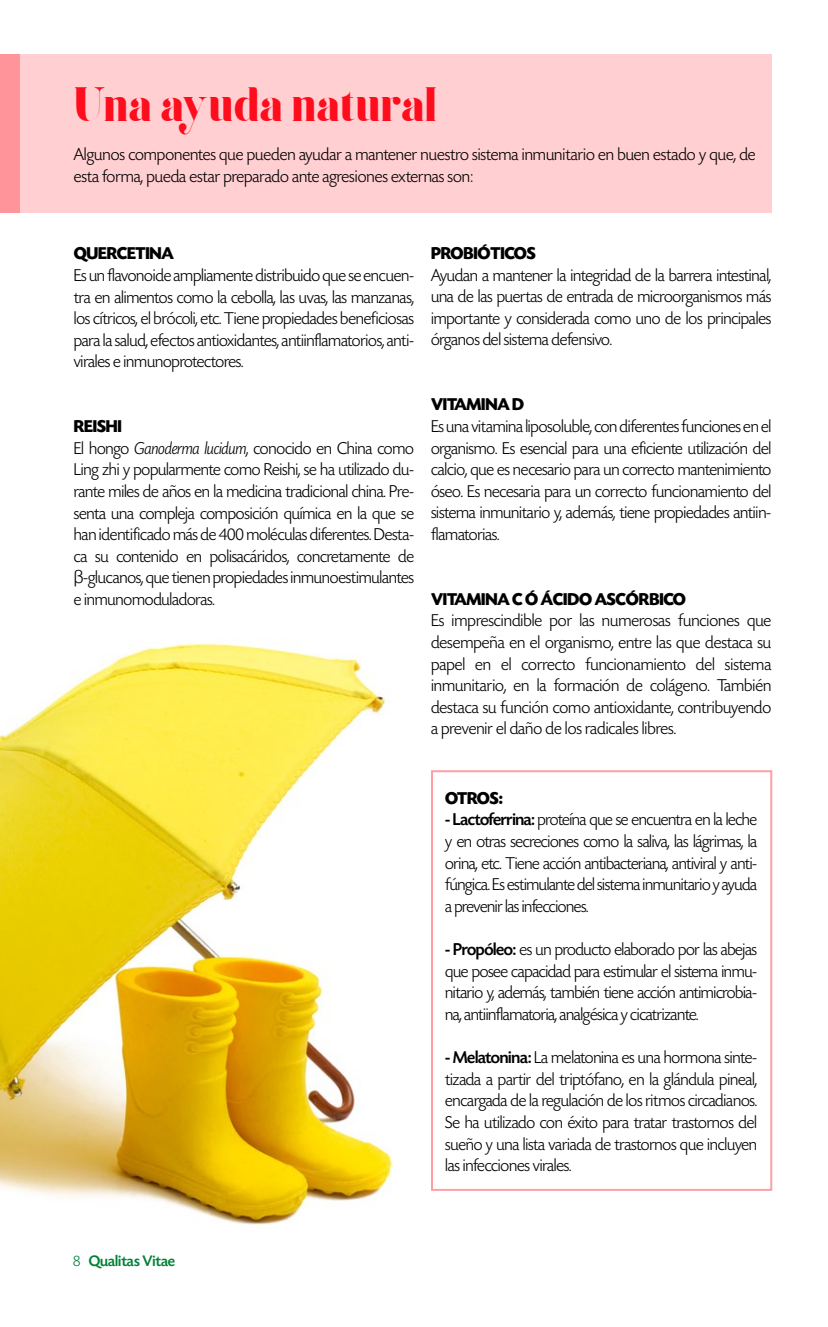
<style>
.page{position:relative;width:828px;height:1327px;background:#fff}
.page>*{position:absolute;margin:0;border:0;box-sizing:border-box;transform-origin:0 0}
.t1{font:48px "Goku";color:#ff0c1d}
.t2{font:300 18px/21.6px "Today SHOP";letter-spacing:-.01em;color:#000;text-align:justify}
.t3{font:700 18px "Today SHOP";letter-spacing:-.01em;color:#000}
.t4{font:500 16px "Today SHOP";color:#008237}
.s1{font-weight:700}
.s2{font-style:italic}
.s3{font-family:"Helvetica"}
.s4{font-weight:500}
.s5{font-weight:300}
</style>
<div class="page">
<div style="left:0;top:54px;width:771px;height:159px;background:#ffcfd2"></div>
<div style="left:0;top:54px;width:20px;height:159px;background:#ff949b"></div>
<img style="left:0;top:643px;width:576px;height:582px">
<h1 class="t1" style="left:74px;top:79px;width:365px">Una ayuda natural</h1>
<p class="t2" style="left:74px;top:144px;width:683px">Algunos componentes que pueden ayudar a mantener nuestro sistema inmunitario en buen estado y que, de esta forma, pueda estar preparado ante agresiones externas son:</p>
<p class="t3" style="left:74px;top:244px;width:102px">QUERCETINA</p>
<p class="t2" style="left:74px;top:265px;width:342px">Es un flavonoide ampliamente distribuido que se encuen&shy;tra en alimentos como la cebolla, las uvas, las manzanas, los cítricos, el brócoli, etc. Tiene propiedades beneficiosas para la salud, efectos antioxidantes, antiinflamatorios, anti&shy;virales e inmunoprotectores.</p>
<p class="t2" style="left:74px;top:416px;width:342px;text-align:left"><span class="s1">REISHI<br></span>El hongo <span class="s2">Ganoderma lucidum</span>, conocido en China como Ling zhi y popularmente como Reishi, se ha utilizado du&shy;rante miles de años en la medicina tradicional china. Pre&shy;senta una compleja composición química en la que se han identificado más de 400 moléculas diferentes. Desta&shy;ca su contenido en polisacáridos, concretamente de <span class="s3">β</span>-glucanos, que tienen propiedades inmunoestimulantes e inmunomoduladoras.</p>
<p class="t3" style="left:431px;top:244px;width:106px">PROBIÓTICOS</p>
<p class="t2" style="left:431px;top:265px;width:342px">Ayudan a mantener la integridad de la barrera intestinal, una de las puertas de entrada de microorganismos más importante y considerada como uno de los principales órganos del sistema defensivo.</p>
<p class="t3" style="left:431px;top:395px;width:95px">VITAMINA D</p>
<p class="t2" style="left:431px;top:416px;width:342px">Es una vitamina liposoluble, con diferentes funciones en el organismo. Es esencial para una eficiente utilización del calcio, que es necesario para un correcto mantenimiento óseo. Es necesaria para un correcto funcionamiento del sistema inmunitario y, además, tiene propiedades antiin&shy;flamatorias.</p>
<p class="t3" style="left:431px;top:590px;width:256px">VITAMINA C Ó ÁCIDO ASCÓRBICO</p>
<p class="t2" style="left:431px;top:610px;width:342px">Es imprescindible por las numerosas funciones que desempeña en el organismo, entre las que destaca su papel en el correcto funcionamiento del sistema inmunitario, en la formación de colágeno. También destaca su función como antioxidante, contribuyendo a prevenir el daño de los radicales libres.</p>
<p class="t3" style="left:445px;top:789px;width:59px">OTROS:</p>
<p class="t2" style="left:445px;top:809px;width:313px"><span class="s4">- Lactoferrina:</span> proteína que se encuentra en la leche y en otras secreciones como la saliva, las lágrimas, la orina, etc. Tiene acción antibacteriana, antiviral y anti&shy;fúngica. Es estimulante del sistema inmunitario y ayuda a prevenir las infecciones.</p>
<p class="t2" style="left:445px;top:939px;width:313px"><span class="s4">- Propóleo:</span> es un producto elaborado por las abejas que posee capacidad para estimular el sistema inmu&shy;nitario y, además, también tiene acción antimicrobia&shy;na, antiinflamatoria, analgésica y cicatrizante.</p>
<p class="t2" style="left:445px;top:1047px;width:313px"><span class="s4">- Melatonina:</span> La melatonina es una hormona sinte&shy;tizada a partir del triptófano, en la glándula pineal, encargada de la regulación de los ritmos circadianos.<br>Se ha utilizado con éxito para tratar trastornos del sueño y una lista variada de trastornos que incluyen las infecciones virales.</p>
<p class="t4" style="left:73px;top:1252px;width:103px"><span class="s5">8</span> Qualitas Vitae</p>
</div>
